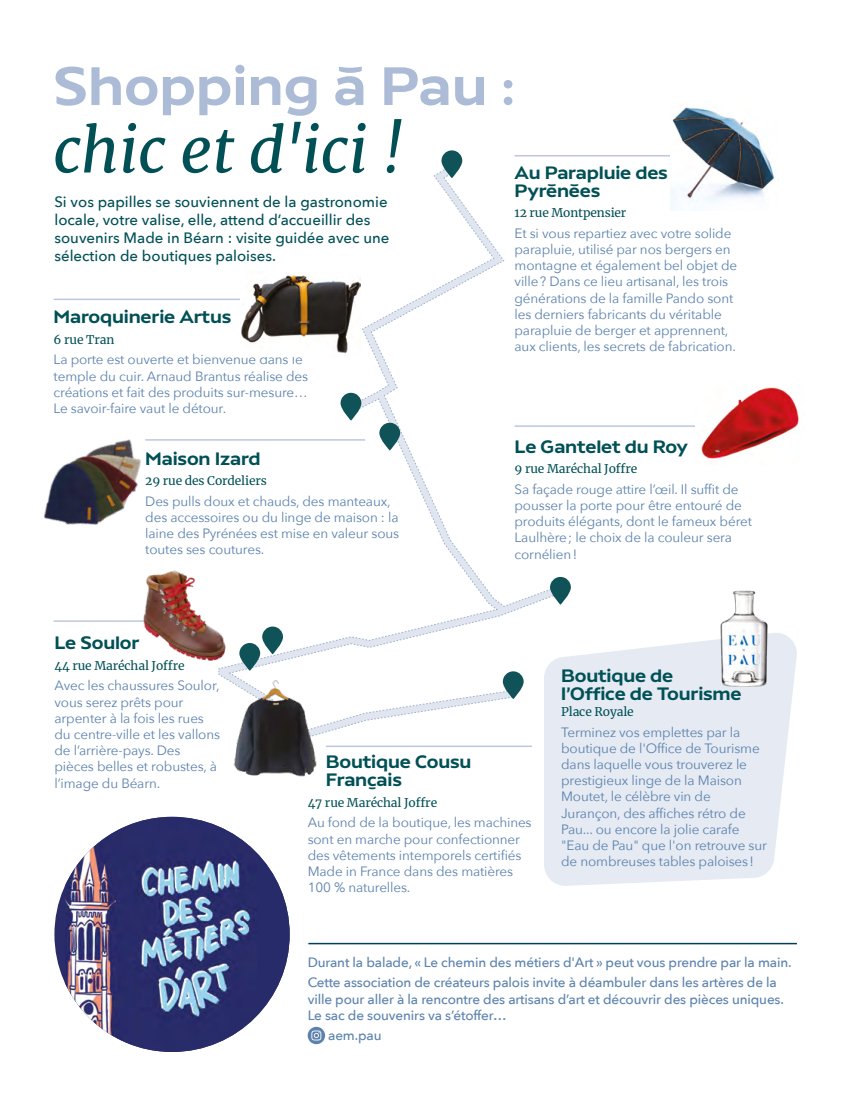
<style>
.page{position:relative;width:851px;height:1106px;background:#fff}
.page>*{position:absolute;margin:0;border:0;box-sizing:border-box;transform-origin:0 0}
.t1{font:italic 61.5px "Merriweather";color:#005056}
.t2{font:54px "Pau Display";color:#acbbd6}
.t3{font:18px/18px "Pau Display";letter-spacing:-.01em;color:#005056}
.t4{font:500 15px/18px "Avenir Next";color:#005056}
.t5{font:13.5px/16.2px "Avenir Next";letter-spacing:-.01em;color:#5c82ad}
.t6{font:500 13.5px/20.4px "Avenir Next";letter-spacing:-.01em;color:#5c82ad}
.t7{font:12px "Merriweather";letter-spacing:-.01em;color:#005056}
</style>
<div class="page">
<svg style="left:218px;top:150px;width:352px;height:583px"></svg>
<img style="left:43px;top:439px;width:127px;height:86px">
<hr style="left:514px;top:425px;width:211px;height:2px;background:#bcc8de">
<hr style="left:514px;top:155px;width:211px;height:1px;background:#bcc8de">
<hr style="left:145px;top:439px;width:220px;height:1px;background:#bcc8de">
<hr style="left:54px;top:298px;width:190px;height:2px;background:#bcc8de">
<hr style="left:54px;top:620px;width:148px;height:2px;background:#bcc8de">
<hr style="left:326px;top:745px;width:206px;height:2px;background:#bcc8de">
<hr style="left:308px;top:942px;width:488px;height:2px;background:#00405a">
<img style="left:670px;top:107px;width:105px;height:99px">
<img style="left:240px;top:272px;width:120px;height:84px">
<img style="left:695px;top:387px;width:104px;height:72px">
<img style="left:132px;top:567px;width:98px;height:98px">
<img style="left:227px;top:677px;width:99px;height:100px">
<svg style="left:544px;top:632px;width:252px;height:253px;background:#e7ecf4"></svg>
<img style="left:716px;top:590px;width:56px;height:99px">
<svg style="left:307px;top:1026px;width:18px;height:18px"></svg>
<img style="left:65px;top:816px;width:224px;height:236px">
<h2 class="t2" style="left:53px;top:55px;width:463px">Shopping à Pau :</h2>
<h1 class="t1" style="left:53px;top:108px;width:351px">chic et d'ici !</h1>
<h3 class="t3" style="left:514px;top:163px;width:155px">Au Parapluie des<br>Pyrénées</h3>
<p class="t7" style="left:514px;top:205px;width:113px">12 rue Montpensier</p>
<p class="t5" style="left:514px;top:224px;width:224px">Et si vous repartiez avec votre solide parapluie, utilisé par nos bergers en montagne et également bel objet de ville? Dans ce lieu artisanal, les trois générations de la famille Pando sont les derniers fabricants du véritable parapluie de berger et apprennent, aux clients, les secrets de fabrication.</p>
<p class="t4" style="left:54px;top:192px;width:336px">Si vos papilles se souviennent de la gastronomie locale, votre valise, elle, attend d’accueillir des souvenirs Made in Béarn : visite guidée avec une sélection de boutiques paloises.</p>
<h3 class="t3" style="left:54px;top:308px;width:179px">Maroquinerie Artus</h3>
<p class="t7" style="left:54px;top:331px;width:62px">6 rue Tran</p>
<p class="t5" style="left:54px;top:351px;width:256px">La porte est ouverte et bienvenue dans le temple du cuir. Arnaud Brantus réalise des créations et fait des produits sur-mesure… Le savoir-faire vaut le détour.</p>
<h3 class="t3" style="left:145px;top:449px;width:117px">Maison Izard</h3>
<p class="t7" style="left:145px;top:472px;width:123px">29 rue des Cordeliers</p>
<p class="t5" style="left:145px;top:492px;width:255px">Des pulls doux et chauds, des manteaux, des accessoires ou du linge de maison : la laine des Pyrénées est mise en valeur sous toutes ses coutures.</p>
<h3 class="t3" style="left:514px;top:437px;width:175px">Le Gantelet du Roy</h3>
<p class="t7" style="left:514px;top:460px;width:124px">9 rue Maréchal Joffre</p>
<p class="t5" style="left:514px;top:480px;width:239px">Sa façade rouge attire l’œil. Il suffit de pousser la porte pour être entouré de produits élégants, dont le fameux béret Laulhère; le choix de la couleur sera cornélien!</p>
<h3 class="t3" style="left:54px;top:634px;width:87px">Le Soulor</h3>
<p class="t7" style="left:54px;top:657px;width:132px">44 rue Maréchal Joffre</p>
<p class="t5" style="left:54px;top:677px;width:167px">Avec les chaussures Soulor, vous serez prêts pour arpenter à la fois les rues du centre-ville et les vallons de l’arrière-pays. Des pièces belles et robustes, à l’image du Béarn.</p>
<h3 class="t3" style="left:326px;top:753px;width:147px">Boutique Cousu<br>Français</h3>
<p class="t7" style="left:307px;top:794px;width:131px">47 rue Maréchal Joffre</p>
<p class="t5" style="left:307px;top:814px;width:225px">Au fond de la boutique, les machines sont en marche pour confectionner des vêtements intemporels certifiés<br>Made in France dans des matières<br>100 % naturelles.</p>
<h3 class="t3" style="left:561px;top:666px;width:182px">Boutique de l'Office de Tourisme</h3>
<p class="t7" style="left:561px;top:703px;width:74px">Place Royale</p>
<p class="t5" style="left:561px;top:723px;width:207px">Terminez vos emplettes par la boutique de l'Office de Tourisme dans laquelle vous trouverez le prestigieux linge de la Maison<br>Moutet, le célèbre vin de<br>Jurançon, des affiches rétro de<br>Pau... ou encore la jolie carafe "Eau de Pau" que l'on retrouve sur de nombreuses tables paloises!</p>
<p class="t6" style="left:307px;top:951px;width:485px">Durant la balade, « Le chemin des métiers d'Art » peut vous prendre par la main.<br>Cette association de créateurs palois invite à déambuler dans les artères de la</p>
<p class="t6" style="left:307px;top:990px;width:477px;line-height:16.2px">ville pour aller à la rencontre des artisans d’art et découvrir des pièces uniques.<br>Le sac de souvenirs va s’étoffer…</p>
<p class="t6" style="left:328px;top:1024px;width:55px">aem.pau</p>
</div>
